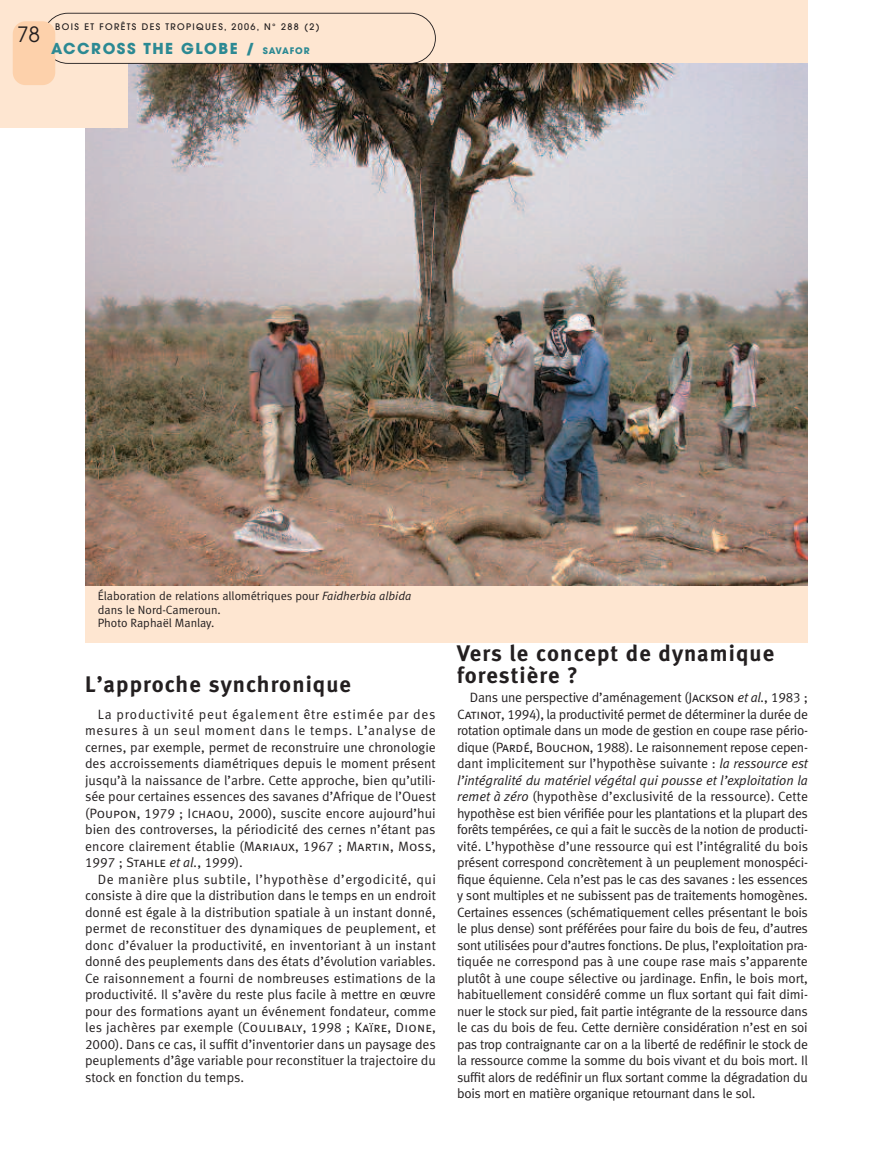
<style>
.page{position:relative;width:893px;height:1149px;background:#fff}
.page>*{position:absolute;margin:0;border:0;box-sizing:border-box;transform-origin:0 0}
.t1{font:22.5px/22.5px "Meta Bold LF";letter-spacing:.05em;color:#231f20}
.t2{font:21px "Avant Garde";color:#231f20}
.t3{font:700 15px "Avant Garde";letter-spacing:.1em;color:#2c8993}
.t4{font:13.5px/16.5px "Meta Normal LF";color:#231f20;text-align:justify}
.t5{font:12px/13.5px "Meta Normal LF";color:#231f20}
.t6{font:500 9px "Avant Garde";letter-spacing:.15em;color:#231f20}
.s1{font-size:9px}
.s2{font-style:italic}
.s3{font-family:"Meta Normal LF Caps"}
</style>
<div class="page">
<div style="left:85px;top:0;width:723px;height:642px;background:#fee6d1"></div>
<img style="left:85px;top:64px;width:723px;height:521px">
<div style="left:0;top:0;width:128px;height:128px;background:#fee6d1"></div>
<svg style="left:48px;top:13px;width:388px;height:51px"></svg>
<div style="left:13px;top:21px;width:42px;height:64px;background:#fdd1ab;border-radius:13px"></div>
<h2 class="t2" style="left:17px;top:26px;width:25px">78</h2>
<p class="t6" style="left:55px;top:23px;width:266px">BOIS ET FORÊTS DES TROPIQUES, 2006, N° 288 (2)</p>
<p class="t3" style="left:51px;top:43px;width:260px">ACCROSS THE GLOBE / <span class="s1">SAVAFOR</span></p>
<p class="t5" style="left:98px;top:590px;width:315px">Élaboration de relations allométriques pour <span class="s2">Faidherbia albida </span>dans le Nord-Cameroun.<br>Photo Raphaël Manlay.</p>
<h1 class="t1" style="left:85px;top:674px;width:267px">L’approche synchronique</h1>
<p class="t4" style="left:85px;top:706px;width:352px;text-indent:13px">La productivité peut également être estimée par des mesures à un seul moment dans le temps. L’analyse de cernes, par exemple, permet de reconstruire une chronologie des accroissements diamétriques depuis le moment présent jusqu’à la naissance de l’arbre. Cette approche, bien qu’utili&shy;sée pour certaines essences des savanes d’Afrique de l’Ouest (<span class="s3">Poupon</span>, 1979 ; <span class="s3">Ichaou</span>, 2000), suscite encore aujourd’hui bien des controverses, la périodicité des cernes n’étant pas encore clairement établie (<span class="s3">Mariaux</span>, 1967 ; <span class="s3">Martin</span>, <span class="s3">Moss</span>, 1997 ; <span class="s3">Stahle</span> <span class="s2">et al.</span>, 1999).</p>
<p class="t4" style="left:85px;top:871px;width:353px;text-indent:13px">De manière plus subtile, l’hypothèse d’ergodicité, qui consiste à dire que la distribution dans le temps en un endroit donné est égale à la distribution spatiale à un instant donné, permet de reconstituer des dynamiques de peuplement, et donc d’évaluer la productivité, en inventoriant à un instant donné des peuplements dans des états d’évolution variables.<br>Ce raisonnement a fourni de nombreuses estimations de la productivité. Il s’avère du reste plus facile à mettre en œuvre pour des formations ayant un événement fondateur, comme les jachères par exemple (<span class="s3">Coulibaly</span>, 1998 ; <span class="s3">Kaïre</span>, <span class="s3">Dione</span>, 2000). Dans ce cas, il suffit d’inventorier dans un paysage des peuplements d’âge variable pour reconstituer la trajectoire du stock en fonction du temps.</p>
<h1 class="t1" style="left:457px;top:643px;width:319px">Vers le concept de dynamique forestière ?</h1>
<p class="t4" style="left:457px;top:690px;width:352px;text-indent:13px">Dans une perspective d’aménagement (<span class="s3">Jackson</span> <span class="s2">et al.</span>, 1983 ; <span class="s3">Catinot</span>, 1994), la productivité permet de déterminer la durée de rotation optimale dans un mode de gestion en coupe rase pério&shy;dique (<span class="s3">Pardé</span>, <span class="s3">Bouchon</span>, 1988). Le raisonnement repose cepen&shy;dant implicitement sur l’hypothèse suivante : <span class="s2">la ressource est l’intégralité du matériel végétal qui pousse et l’exploitation la remet à zéro</span> (hypothèse d’exclusivité de la ressource). Cette hypothèse est bien vérifiée pour les plantations et la plupart des forêts tempérées, ce qui a fait le succès de la notion de producti&shy;vité. L’hypothèse d’une ressource qui est l’intégralité du bois présent correspond concrètement à un peuplement monospéci&shy;fique équienne. Cela n’est pas le cas des savanes : les essences y sont multiples et ne subissent pas de traitements homogènes.<br>Certaines essences (schématiquement celles présentant le bois le plus dense) sont préférées pour faire du bois de feu, d’autres sont utilisées pour d’autres fonctions. De plus, l’exploitation pra&shy;tiquée ne correspond pas à une coupe rase mais s’apparente plutôt à une coupe sélective ou jardinage. Enfin, le bois mort, habituellement considéré comme un flux sortant qui fait dimi&shy;nuer le stock sur pied, fait partie intégrante de la ressource dans le cas du bois de feu. Cette dernière considération n’est en soi pas trop contraignante car on a la liberté de redéfinir le stock de la ressource comme la somme du bois vivant et du bois mort. Il suffit alors de redéfinir un flux sortant comme la dégradation du bois mort en matière organique retournant dans le sol.</p>
</div>
